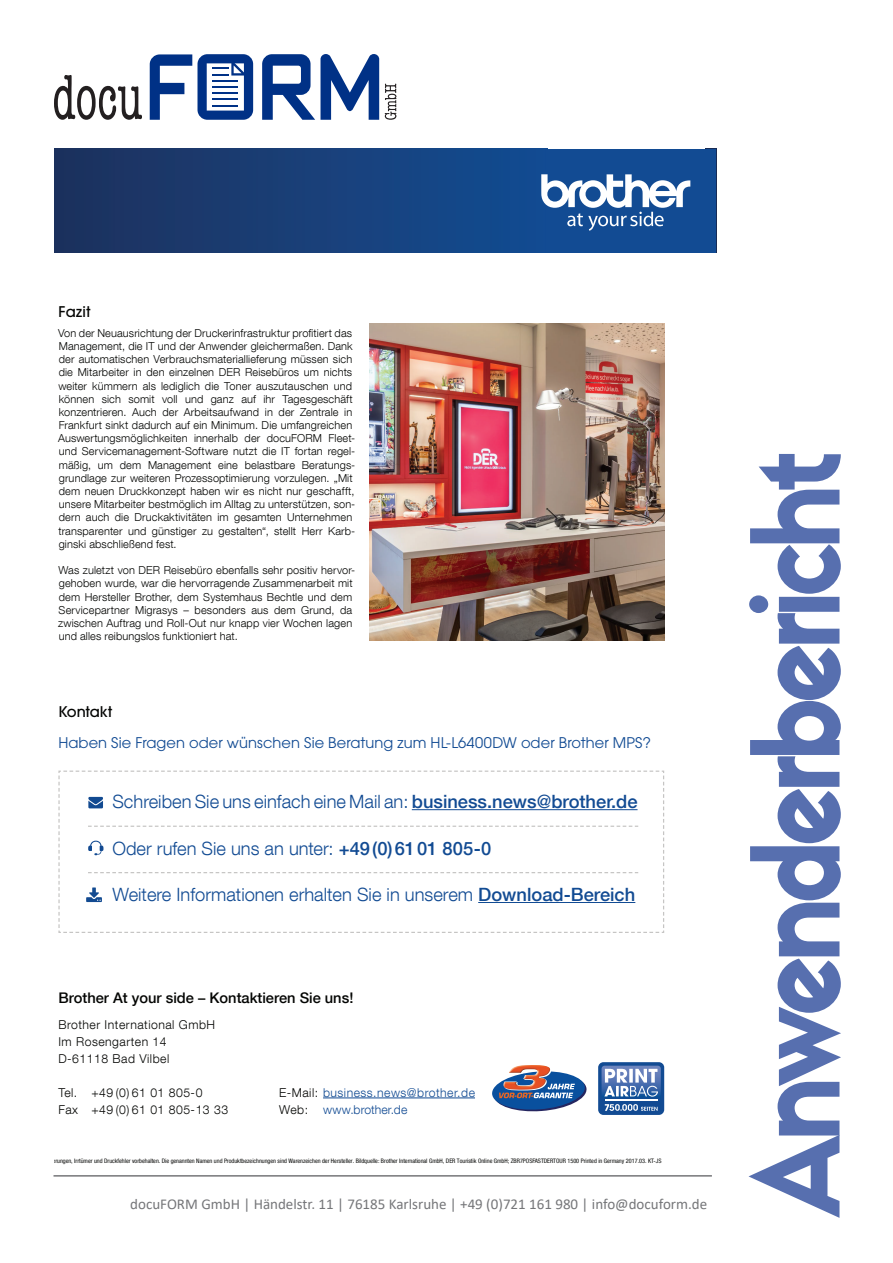
<style>
.page{position:relative;width:893px;height:1263px;background:#fff}
.page>*{position:absolute;margin:0;border:0;box-sizing:border-box;transform-origin:0 0}
.t1{font:120px "Sifonn Pro";letter-spacing:-.05em;color:#576faf;scale:.88 1}
.t2{font:300 18.3px "Helvetica Neue LT Com";color:#124b93}
.t3{font:15px "Calibri";color:#757679}
.t4{font:14.7px "ITC Avant Garde Std";letter-spacing:.005em;color:#124b93}
.t5{font:500 14.7px "Helvetica Neue LT Com";color:#040503}
.t6{font:500 14.7px "ITC Avant Garde Std";letter-spacing:.005em;color:#040503}
.t7{font:300 12.15px/17.1px "Helvetica Neue LT Com";letter-spacing:.04em;color:#040503}
.t8{font:300 12.15px/17.1px "Helvetica Neue LT Com";letter-spacing:.04em;color:#124b93}
.t9{font:300 10.95px/13.2px "Helvetica Neue LT Com";letter-spacing:.01em;color:#040503}
.t10{font:condensed 6.15px "Helvetica Neue LT Com";color:#040503}
.s1{font-weight:500}
.s2{color:#040503}
</style>
<div class="page">
<svg style="left:262px;top:54px;width:117px;height:66px"></svg>
<svg style="left:54px;top:75px;width:88px;height:45px"></svg>
<svg style="left:385px;top:84px;width:11px;height:36px"></svg>
<svg style="left:150px;top:54px;width:103px;height:66px"></svg>
<hr style="left:54px;top:1175px;width:658px;height:1px;background:#757679">
<div style="left:54px;top:149px;width:493px;height:104px;background:linear-gradient(to right,#1e315c,#124c92)"></div>
<div style="left:547px;top:149px;width:169px;height:104px;background:#124b93"></div>
<svg style="left:541px;top:174px;width:149px;height:57px"></svg>
<hr style="left:323px;top:1097px;width:152px;height:1px;background:#124b93">
<div style="left:598px;top:1062px;width:66px;height:53px;background:linear-gradient(to right,#124b93,#124b93);border-radius:5px"></div>
<img style="left:602px;top:1066px;width:59px;height:46px">
<hr style="left:605px;top:1100px;width:52px;height:1px;background:#fff">
<svg style="left:604px;top:1069px;width:54px;height:28px"></svg>
<svg style="left:605px;top:1104px;width:53px;height:7px"></svg>
<img style="left:519px;top:1065px;width:19px;height:1px">
<svg style="left:492px;top:1066px;width:94px;height:45px"></svg>
<svg style="left:58px;top:770px;width:606px;height:163px"></svg>
<hr style="left:478px;top:902px;width:157px;height:1px;background:#124b93">
<img style="left:370px;top:324px;width:294px;height:316px">
<h3 class="t6" style="left:59px;top:302px;width:33px">Fazit</h3>
<p class="t9" style="left:58px;top:326px;width:299px">Von der Neuausrichtung der Druckerinfrastruktur profitiert das Management, die IT und der Anwender gleichermaßen. Dank der automatischen Verbrauchsmateriallieferung müssen sich die Mitarbeiter in den einzelnen DER Reisebüros um nichts weiter kümmern als lediglich die Toner auszutauschen und können sich somit voll und ganz auf ihr Tagesgeschäft konzentrieren. Auch der Arbeitsaufwand in der Zentrale in Frankfurt sinkt dadurch auf ein Minimum. Die umfangreichen Auswertungsmöglichkeiten innerhalb der docuFORM Fleet&shy;und Servicemanagement-Software nutzt die IT fortan regel&shy;mäßig, um dem Management eine belastbare Beratungs&shy;grundlage zur weiteren Prozessoptimierung vorzulegen. „Mit dem neuen Druckkonzept haben wir es nicht nur geschafft, unsere Mitarbeiter bestmöglich im Alltag zu unterstützen, son&shy;dern auch die Druckaktivitäten im gesamten Unternehmen transparenter und günstiger zu gestalten“, stellt Herr Karb&shy;ginski abschließend fest.</p>
<p class="t9" style="left:58px;top:563px;width:299px">Was zuletzt von DER Reisebüro ebenfalls sehr positiv hervor&shy;gehoben wurde, war die hervorragende Zusammenarbeit mit dem Hersteller Brother, dem Systemhaus Bechtle und dem Servicepartner Migrasys – besonders aus dem Grund, da zwischen Auftrag und Roll-Out nur knapp vier Wochen lagen und alles reibungslos funktioniert hat.</p>
<h3 class="t6" style="left:58px;top:702px;width:55px">Kontakt</h3>
<h3 class="t4" style="left:58px;top:734px;width:594px">Haben Sie Fragen oder wünschen Sie Beratung zum HL-L6400DW oder Brother MPS?</h3>
<h2 class="t2" style="left:112px;top:791px;width:527px">Schreiben Sie uns einfach eine Mail an: <span class="s1">business.news@brother.de</span></h2>
<h2 class="t2" style="left:112px;top:837px;width:381px">Oder rufen Sie uns an unter: <span class="s1">+49(0)6101 805-0</span></h2>
<h2 class="t2" style="left:112px;top:883px;width:524px">Weitere Informationen erhalten Sie in unserem <span class="s1">Download-Bereich</span></h2>
<h3 class="t5" style="left:59px;top:989px;width:296px">Brother At your side – Kontaktieren Sie uns!</h3>
<p class="t7" style="left:58px;top:1015px;width:158px">Brother International GmbH<br>Im Rosengarten 14<br>D-61118 Bad Vilbel</p>
<p class="t7" style="left:58px;top:1084px;width:171px">Tel. +49 (0) 61 01 805-0<br>Fax +49 (0) 61 01 805-13 33</p>
<p class="t8" style="left:279px;top:1084px;width:197px"><span class="s2">E-Mail:</span> business.news@brother.de<br><span class="s2">Web:</span> www.brother.de</p>
<p class="t10" style="left:44px;top:1157px;width:619px">Änderungen, Irrtümer und Druckfehler vorbehalten. Die genannten Namen und Produktbezeichnungen sind Warenzeichen der Hersteller. Bildquelle: Brother International GmbH, DER Touristik Online GmbH; ZBR7POSFASTDERTOUR 1500 Printed in Germany 2017.03. KT-JS</p>
<h3 class="t3" style="left:130px;top:1194px;width:578px">docuFORM GmbH | Händelstr. 11 | 76185 Karlsruhe | +49 (0)721 161 980 | info@docuform.de</h3>
<h1 class="t1" style="left:717px;top:1217px;width:871px;rotate:-90deg">Anwenderberi ht</h1>
</div>
